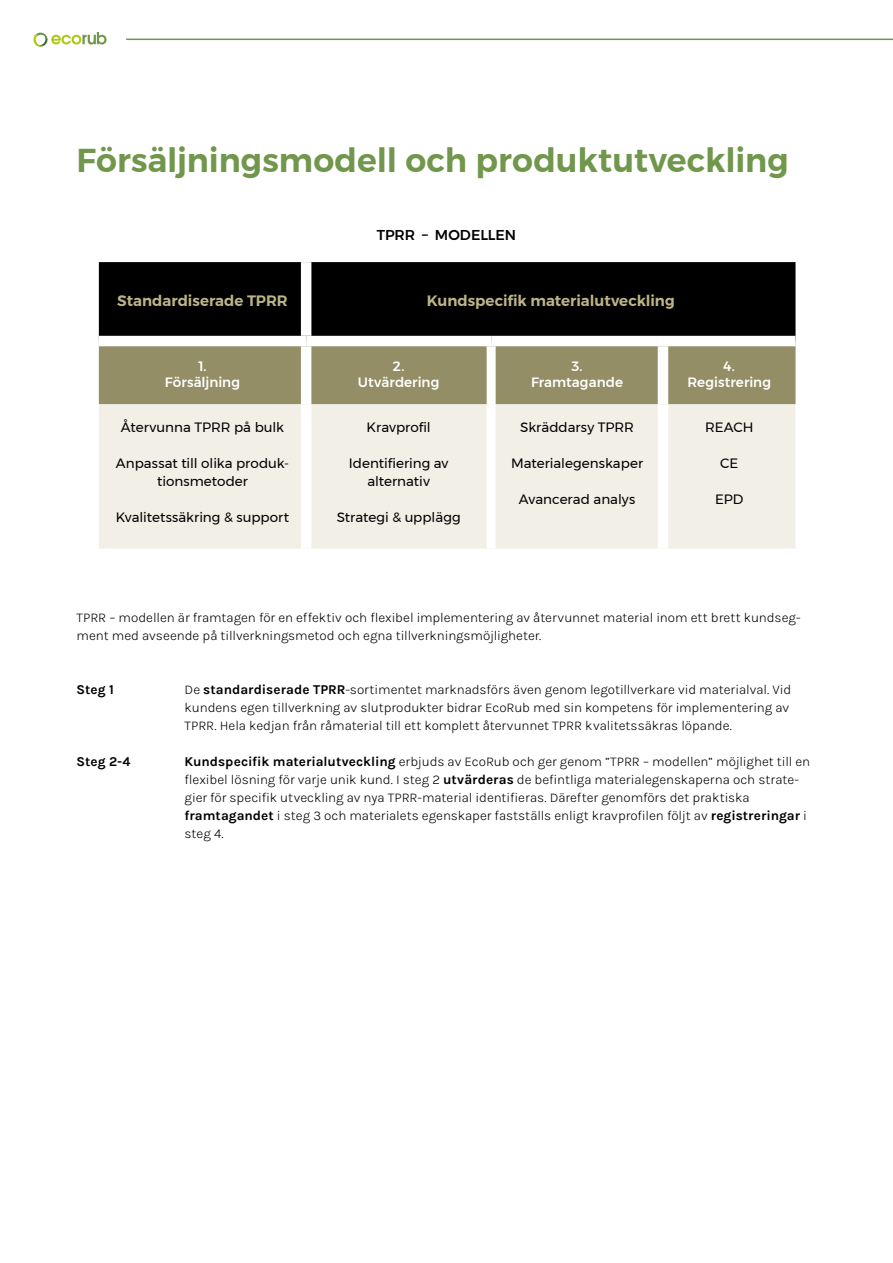
<style>
.page{position:relative;width:893px;height:1263px;background:#fff}
.page>*{position:absolute;margin:0;border:0;box-sizing:border-box;transform-origin:0 0}
.t1{font:600 33px "Montserrat";color:#70974b}
.t2{font:600 15px "Montserrat";color:#bdb588}
.t3{font:500 14.25px "Montserrat";color:#000}
.t4{font:300 13.5px/18px "Karla";letter-spacing:-.005em;color:#000}
.t5{font:13.5px/18px "Montserrat";color:#000;text-align:center}
.t6{font:500 13.5px/16.2px "Montserrat";letter-spacing:.005em;color:#fff;text-align:center}
.t7{font:700 13.5px "Karla";color:#000}
.s1{font-weight:700}
</style>
<div class="page">
<hr style="left:126px;top:39px;width:767px;height:1px;background:#70974b">
<div style="left:99px;top:262px;width:696px;height:74px;background:#000"></div>
<div style="left:99px;top:346px;width:696px;height:58px;background:#938e65"></div>
<div style="left:99px;top:404px;width:696px;height:145px;background:#f2efe7"></div>
<div style="left:301px;top:262px;width:10px;height:74px;background:#fff"></div>
<div style="left:301px;top:346px;width:10px;height:58px;background:#fff"></div>
<div style="left:301px;top:404px;width:10px;height:145px;background:#fff"></div>
<div style="left:487px;top:346px;width:9px;height:58px;background:#fff"></div>
<div style="left:487px;top:404px;width:9px;height:145px;background:#fff"></div>
<div style="left:658px;top:346px;width:10px;height:58px;background:#fff"></div>
<div style="left:658px;top:404px;width:10px;height:145px;background:#fff"></div>
<svg style="left:33px;top:32px;width:74px;height:15px"></svg>
<h1 class="t1" style="left:77px;top:134px;width:714px">Försäljningsmodell och produktutveckling</h1>
<p class="t3" style="left:377px;top:223px;width:141px">TPRR – MODELLEN</p>
<p class="t2" style="left:117px;top:289px;width:172px">Standardiserade TPRR</p>
<p class="t2" style="left:427px;top:289px;width:249px">Kundspecifik materialutveckling</p>
<p class="t6" style="left:165px;top:358px;width:77px">1.<br>Försäljning</p>
<p class="t6" style="left:358px;top:358px;width:83px">2.<br>Utvärdering</p>
<p class="t6" style="left:531px;top:358px;width:93px">3.<br>Framtagande</p>
<p class="t6" style="left:687px;top:358px;width:85px">4.<br>Registrering</p>
<p class="t5" style="left:121px;top:418px;width:165px">Återvunna TPRR på bulk</p>
<p class="t5" style="left:116px;top:454px;width:175px">Anpassat till olika produk&shy;tionsmetoder</p>
<p class="t5" style="left:116px;top:508px;width:175px">Kvalitetssäkring &amp; support</p>
<p class="t5" style="left:367px;top:418px;width:66px">Kravprofil</p>
<p class="t5" style="left:349px;top:454px;width:101px">Identifiering av alternativ</p>
<p class="t5" style="left:337px;top:508px;width:125px">Strategi &amp; upplägg</p>
<p class="t5" style="left:520px;top:418px;width:115px">Skräddarsy TPRR</p>
<p class="t5" style="left:511px;top:454px;width:134px">Materialegenskaper</p>
<p class="t5" style="left:519px;top:490px;width:118px">Avancerad analys</p>
<p class="t5" style="left:705px;top:418px;width:50px">REACH</p>
<p class="t5" style="left:720px;top:454px;width:20px">CE</p>
<p class="t5" style="left:715px;top:490px;width:30px">EPD</p>
<p class="t4" style="left:77px;top:608px;width:726px">TPRR – modellen är framtagen för en effektiv och flexibel implementering av återvunnet material inom ett brett kundseg&shy;ment med avseende på tillverkningsmetod och egna tillverkningsmöjligheter.</p>
<p class="t7" style="left:77px;top:681px;width:39px">Steg 1</p>
<p class="t4" style="left:185px;top:680px;width:608px">De <span class="s1">standardiserade TPRR</span>-sortimentet marknadsförs även genom legotillverkare vid materialval. Vid kundens egen tillverkning av slutprodukter bidrar EcoRub med sin kompetens för implementering av<br>TPRR. Hela kedjan från råmaterial till ett komplett återvunnet TPRR kvalitetssäkras löpande.</p>
<p class="t7" style="left:77px;top:753px;width:56px">Steg 2-4</p>
<p class="t4" style="left:185px;top:752px;width:627px"><span class="s1">Kundspecifik materialutveckling</span> erbjuds av EcoRub och ger genom ”TPRR – modellen” möjlighet till en flexibel lösning för varje unik kund. I steg 2 <span class="s1">utvärderas</span> de befintliga materialegenskaperna och strate&shy;gier för specifik utveckling av nya TPRR-material identifieras. Därefter genomförs det praktiska <span class="s1">framtagandet</span> i steg 3 och materialets egenskaper fastställs enligt kravprofilen följt av <span class="s1">registreringar</span> i steg 4.</p>
</div>
